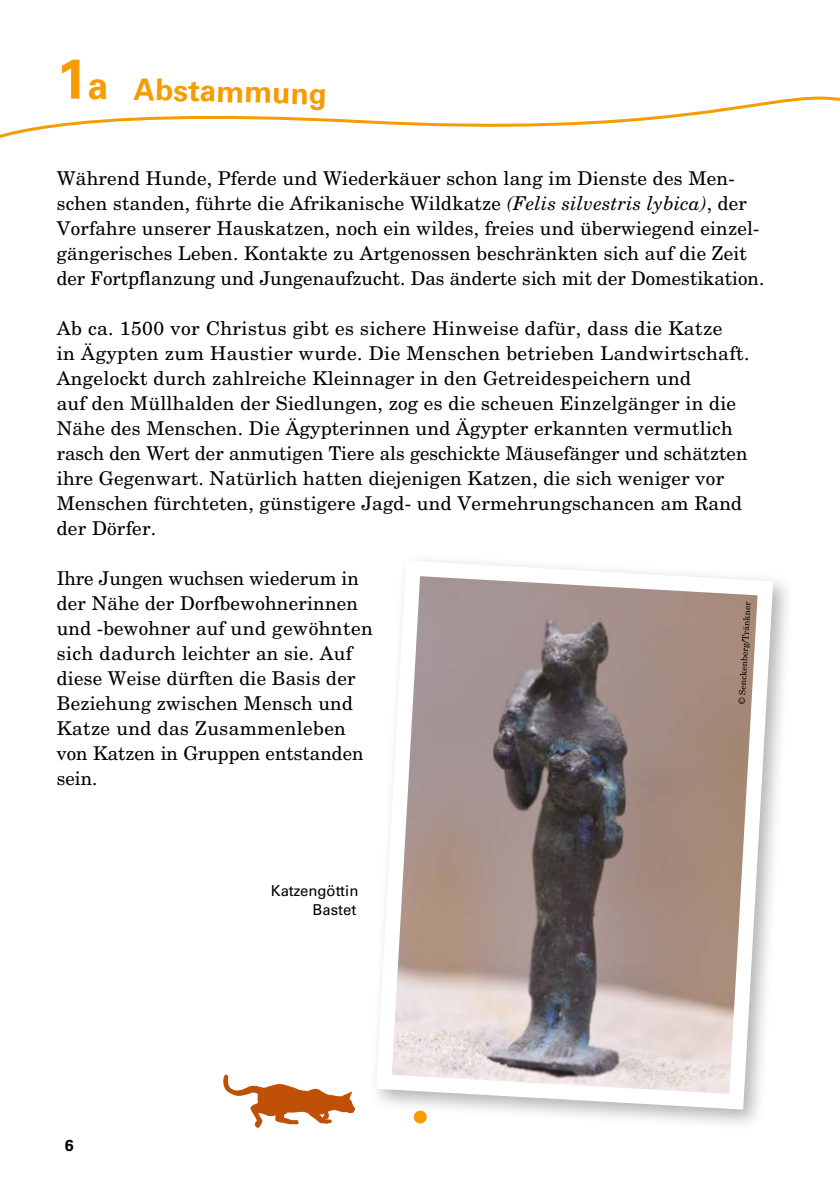
<style>
.page{position:relative;width:840px;height:1191px;background:#fff}
.page>*{position:absolute;margin:0;border:0;box-sizing:border-box;transform-origin:0 0}
.h1_Ueberschrift{font:700 56px "Univers";color:#f59c00}
.h1_Ueberschrift-2{font:700 30px "Univers";color:#f59c00}
.t1{font:19px/25px "New Century Schlbk";letter-spacing:.01em;color:#000}
.t2{font:700 16px "Univers";color:#000}
.t3{font:15px/19px "Univers";color:#000;text-align:right}
.s1{font-size:38px}
.s2{font-style:italic}
</style>
<div class="page">
<div style="left:368px;top:553px;width:426px;height:578px;background:#000;opacity:.3"></div>
<svg style="left:368px;top:553px;width:412px;height:564px"></svg>
<svg style="left:0;top:96px;width:839px;height:42px"></svg>
<svg style="left:223px;top:1074px;width:132px;height:53px"></svg>
<div style="left:413px;top:1110px;width:13px;height:13px;background:#f59c00;border-radius:50%"></div>
<svg style="left:737px;top:601px;width:13px;height:103px"></svg>
<h1 class="h1_Ueberschrift" style="left:57px;top:46px;width:53px">1<span class="s1">a</span></h1>
<h1 class="h1_Ueberschrift-2" style="left:134px;top:72px;width:195px;rotate:1deg">Abstammung</h1>
<p class="t1" style="left:57px;top:166px;width:708px">Während Hunde, Pferde und Wiederkäuer schon lang im Dienste des Men&shy;schen standen, führte die Afrikanische Wildkatze <span class="s2">(Felis silvestris lybica)</span>, der Vorfahre unserer Hauskatzen, noch ein wildes, freies und überwiegend einzel&shy;gängerisches Leben. Kontakte zu Artgenossen beschränkten sich auf die Zeit der Fortpflanzung und Jungenaufzucht. Das änderte sich mit der Domestikation.</p>
<p class="t1" style="left:57px;top:316px;width:694px">Ab ca. 1500 vor Christus gibt es sichere Hinweise dafür, dass die Katze<br>in Ägypten zum Haustier wurde. Die Menschen betrieben Landwirtschaft.<br>Angelockt durch zahlreiche Kleinnager in den Getreidespeichern und<br>auf den Müllhalden der Siedlungen, zog es die scheuen Einzelgänger in die Nähe des Menschen. Die Ägypterinnen und Ägypter erkannten vermutlich rasch den Wert der anmutigen Tiere als geschickte Mäusefänger und schätzten ihre Gegenwart. Natürlich hatten diejenigen Katzen, die sich weniger vor Menschen fürchteten, günstigere Jagd- und Vermehrungschancen am Rand der Dörfer.</p>
<p class="t1" style="left:57px;top:566px;width:318px">Ihre Jungen wuchsen wiederum in der Nähe der Dorfbewohnerinnen und -bewohner auf und gewöhnten sich dadurch leichter an sie. Auf diese Weise dürften die Basis der<br>Beziehung zwischen Mensch und<br>Katze und das Zusammenleben von Katzen in Gruppen entstanden sein.</p>
<p class="t2" style="left:65px;top:1135px;width:10px">6</p>
<p class="t3" style="left:271px;top:881px;width:89px">Katzengöttin<br>Bastet</p>
</div>
